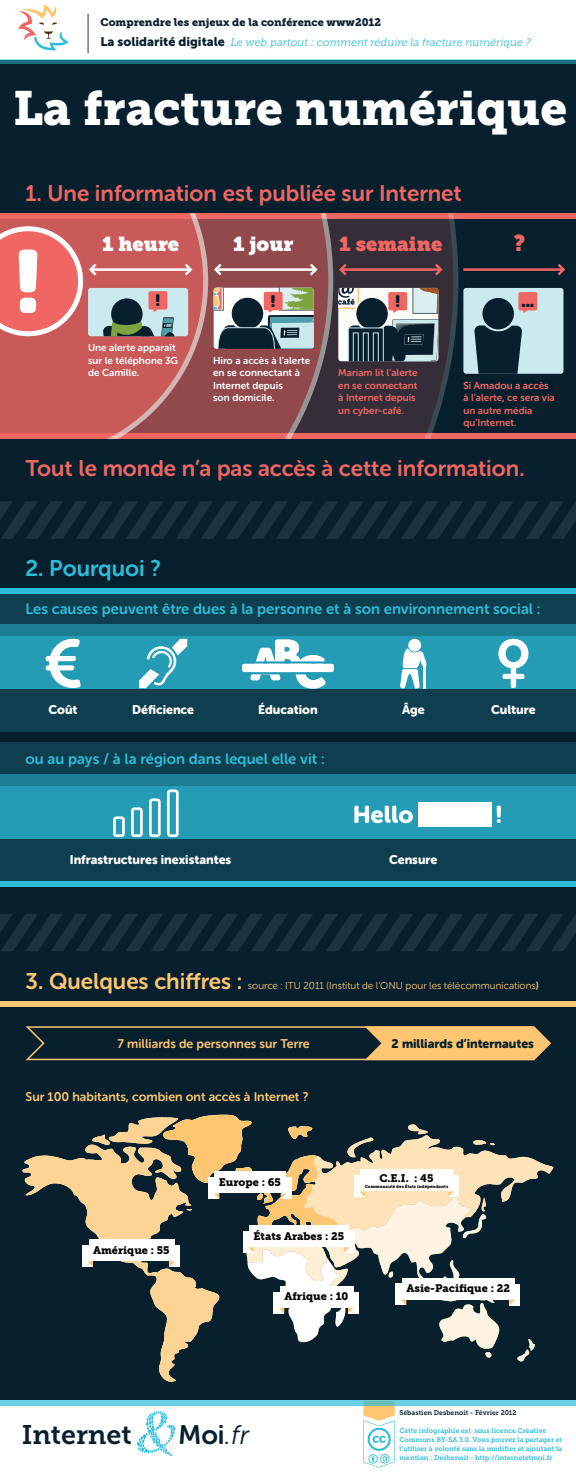
<style>
.page{position:relative;width:576px;height:1474px;background:#fff}
.page>*{position:absolute;margin:0;border:0;box-sizing:border-box;transform-origin:0 0}
.t1{font:47.75px "Museo Slab 900";color:#fff}
.t2{font:26.75px "Museo Slab 700";color:#08202e}
.t3{font:26.75px "Museo Sans Rounded 700";color:#08202e}
.t4{font:22.5px "Museo Sans Rounded 700";color:#ef6662}
.t5{font:22.5px "Museo Sans Rounded 700";color:#fec671}
.t6{font:22.5px "Museo Sans Rounded 700";color:#2cbdd8}
.t7{font:22.5px "Museo Slab";color:#ef6662}
.t8{font:20px "Museo Slab";color:#fff}
.t9{font:20px "Museo Slab";color:#ef6662}
.t10{font:16.4px "Museo Sans Rounded";color:#08202e}
.t11{font:15px "Museo Sans Rounded 700";color:#2cbdd8}
.t12{font:12.5px "Museo Sans Rounded 700";color:#fec671}
.t13{font:12.5px "Museo Sans Rounded 900";color:#fff}
.t14{font:12.5px "Museo Sans Rounded 900";color:#08202e}
.t15{font:10.9px "Museo Slab 900";color:#040503}
.t16{font:italic 10.9px "Museo Slab 300";color:#2cbdd8}
.t17{font:10.9px "Museo Slab 900";color:#08202e}
.t18{font:10px/12.5px "Museo Sans Rounded 700";color:#ef6662}
.t19{font:10px/12.5px "Museo Sans Rounded 700";color:#fff}
.t20{font:10px "Museo Sans Rounded 300";color:#fec671}
.t21{font:6.8px/8.9px "Museo Slab 700";color:#2cbdd8}
.t22{font:6.8px "Museo Slab 700";color:#08202e}
.t23{font:4.35px "Museo Slab 900";color:#040503}
.s1{font-family:"Museo Sans 900";font-style:normal;font-size:12.5px;color:#08202e}
.s2{font-family:"Museo Sans Rounded 700"}
.s3{font-family:"Museo Sans 300";font-style:italic}
</style>
<div class="page">
<div style="left:0;top:60px;width:576px;height:1414px;background:#08202e"></div>
<div style="left:0;top:742px;width:576px;height:139px;background:#0f3e4f"></div>
<svg style="left:0;top:774px;width:576px;height:13px;background:#1d7f95"></svg>
<div style="left:0;top:592px;width:576px;height:139px;background:#0f3e4f"></div>
<svg style="left:0;top:624px;width:576px;height:13px;background:#1d7f95"></svg>
<div style="left:0;top:787px;width:576px;height:52px;background:#249cb5"></div>
<div style="left:0;top:637px;width:576px;height:52px;background:#249cb5"></div>
<div style="left:0;top:214px;width:576px;height:5px;background:#ef6662"></div>
<div style="left:0;top:434px;width:576px;height:5px;background:#ef6662"></div>
<div style="left:0;top:589px;width:576px;height:5px;background:#2cbdd8"></div>
<div style="left:0;top:1002px;width:576px;height:5px;background:#fec671"></div>
<div style="left:0;top:881px;width:576px;height:5px;background:#2cbdd8"></div>
<svg style="left:333px;top:214px;width:125px;height:225px;background:#3f313b"></svg>
<svg style="left:208px;top:214px;width:125px;height:225px;background:#8f4c4f"></svg>
<svg style="left:0;top:214px;width:208px;height:225px;background:#c45d5c"></svg>
<svg style="left:0;top:226px;width:194px;height:110px;background:#cf8281"></svg>
<hr style="left:216px;top:268px;width:100px;height:3px;background:#fff">
<svg style="left:307px;top:261px;width:12px;height:17px"></svg>
<svg style="left:212px;top:261px;width:12px;height:17px"></svg>
<hr style="left:341px;top:268px;width:100px;height:3px;background:#ef6662">
<svg style="left:432px;top:261px;width:12px;height:17px"></svg>
<svg style="left:337px;top:261px;width:12px;height:17px"></svg>
<hr style="left:463px;top:268px;width:100px;height:3px;background:#ef6662">
<svg style="left:554px;top:263px;width:12px;height:13px"></svg>
<div style="left:0;top:1401px;width:576px;height:73px;background:#fff"></div>
<svg style="left:137px;top:1411px;width:38px;height:45px"></svg>
<svg style="left:363px;top:1406px;width:31px;height:61px"></svg>
<div style="left:0;top:1401px;width:576px;height:5px;background:#6bd0e3"></div>
<svg style="left:131px;top:807px;width:12px;height:30px"></svg>
<svg style="left:113px;top:816px;width:12px;height:21px"></svg>
<svg style="left:149px;top:798px;width:12px;height:39px"></svg>
<svg style="left:167px;top:789px;width:12px;height:48px"></svg>
<svg style="left:354px;top:806px;width:59px;height:17px"></svg>
<svg style="left:496px;top:806px;width:5px;height:17px"></svg>
<div style="left:418px;top:802px;width:74px;height:25px;background:#fff"></div>
<svg style="left:242px;top:639px;width:92px;height:50px"></svg>
<svg style="left:400px;top:638px;width:26px;height:50px"></svg>
<hr style="left:423px;top:666px;width:2px;height:22px;background:#fff">
<svg style="left:45px;top:639px;width:36px;height:49px"></svg>
<svg style="left:498px;top:639px;width:30px;height:49px"></svg>
<svg style="left:139px;top:639px;width:48px;height:49px"></svg>
<svg style="left:0;top:501px;width:576px;height:38px"></svg>
<svg style="left:0;top:914px;width:576px;height:37px"></svg>
<svg style="left:26px;top:1026px;width:525px;height:34px"></svg>
<svg style="left:22px;top:1146px;width:154px;height:236px"></svg>
<div style="left:82px;top:1245px;width:11px;height:22px;background:#fff"></div>
<svg style="left:87px;top:1115px;width:466px;height:246px"></svg>
<svg style="left:19px;top:5px;width:50px;height:46px"></svg>
<hr style="left:88px;top:14px;width:1px;height:39px;background:#502912">
<hr style="left:0;top:60px;width:576px;height:4px;background:#196e82">
<svg style="left:214px;top:288px;width:100px;height:61px"></svg>
<svg style="left:338px;top:288px;width:100px;height:74px"></svg>
<svg style="left:463px;top:288px;width:100px;height:86px"></svg>
<h3 class="t17" style="left:101px;top:16px;width:282px">Comprendre les enjeux de la conférence www2012</h3>
<h3 class="t16" style="left:101px;top:37px;width:432px"><span class="s1">La solidarité digitale</span> Le web partout : comment réduire la fracture numérique ?</h3>
<h1 class="t1" style="left:13px;top:80px;width:555px">La fracture numérique</h1>
<h3 class="t4" style="left:26px;top:181px;width:437px">1. Une information est publiée sur Internet</h3>
<h3 class="t8" style="left:102px;top:232px;width:79px">1 heure</h3>
<h3 class="t8" style="left:233px;top:232px;width:62px">1 jour</h3>
<h3 class="t9" style="left:339px;top:232px;width:105px">1 semaine</h3>
<h3 class="t7" style="left:513px;top:230px;width:14px">?</h3>
<h3 class="t10" style="left:155px;top:291px;width:6px">!</h3>
<h3 class="t19" style="left:88px;top:342px;width:92px">Une alerte apparaît sur le téléphone 3G de Camille.</h3>
<h3 class="t19" style="left:213px;top:354px;width:98px">Hiro a accès à l’alerte en se connectant à<br>Internet depuis<br>son domicile.</h3>
<h3 class="t18" style="left:338px;top:367px;width:81px">Mariam lit l’alerte en se connectant à Internet depuis un cyber-café.</h3>
<h3 class="t18" style="left:463px;top:379px;width:93px">Si Amadou a accès à l’alerte, ce sera via un autre média qu’Internet.</h3>
<h3 class="t4" style="left:26px;top:456px;width:500px">Tout le monde n’a pas accès à cette information.</h3>
<h3 class="t6" style="left:26px;top:556px;width:137px">2. Pourquoi ?</h3>
<h3 class="t11" style="left:26px;top:600px;width:516px">Les causes peuvent être dues à la personne et à son environnement social :</h3>
<h3 class="t13" style="left:49px;top:702px;width:31px">Coût</h3>
<h3 class="t13" style="left:132px;top:702px;width:63px">Déficience</h3>
<h3 class="t13" style="left:258px;top:702px;width:61px">Éducation</h3>
<h3 class="t13" style="left:402px;top:702px;width:24px">Âge</h3>
<h3 class="t13" style="left:491px;top:702px;width:46px">Culture</h3>
<h3 class="t11" style="left:26px;top:750px;width:300px">ou au pays / à la région dans lequel elle vit :</h3>
<h3 class="t13" style="left:70px;top:852px;width:163px">Infrastructures inexistantes</h3>
<h3 class="t13" style="left:389px;top:852px;width:50px">Censure</h3>
<h3 class="t5" style="left:25px;top:968px;width:218px">3. Quelques chiffres :</h3>
<h3 class="t20" style="left:248px;top:980px;width:292px">source : ITU 2011 (Institut de l’ONU pour les télécommunications<span class="s2">)</span></h3>
<h3 class="t12" style="left:117px;top:1036px;width:194px">7 milliards de personnes sur Terre</h3>
<h3 class="t14" style="left:391px;top:1036px;width:144px">2 milliards d’internautes</h3>
<h3 class="t12" style="left:26px;top:1090px;width:284px">Sur 100 habitants, combien ont accès à Internet ?</h3>
<h3 class="t15" style="left:93px;top:1243px;width:78px">Amérique : 55</h3>
<h3 class="t15" style="left:219px;top:1176px;width:64px">Europe : 65</h3>
<h3 class="t15" style="left:253px;top:1229px;width:92px">États Arabes : 25</h3>
<h3 class="t15" style="left:379px;top:1171px;width:56px">C.E.I. : 45</h3>
<p class="t23" style="left:364px;top:1184px;width:85px">Communauté des États indépendants</p>
<h3 class="t15" style="left:284px;top:1290px;width:65px">Afrique : 10</h3>
<h3 class="t15" style="left:406px;top:1282px;width:105px">Asie-Pacifique : 22</h3>
<h2 class="t2" style="left:22px;top:1419px;width:111px">Internet</h2>
<h2 class="t3" style="left:178px;top:1420px;width:72px">Moi<span class="s3">.fr</span></h2>
<p class="t22" style="left:399px;top:1409px;width:118px">Sébastien Desbenoit - Février 2012</p>
<p class="t21" style="left:399px;top:1426px;width:164px">Cette infographie est sous licence Creative Commons BY-SA 3.0. Vous pouvez la partager et l’utiliser à volonté sans la modifier et ajoutant la mention : Desbenoit - http://internetetmoi.fr</p>
</div>
